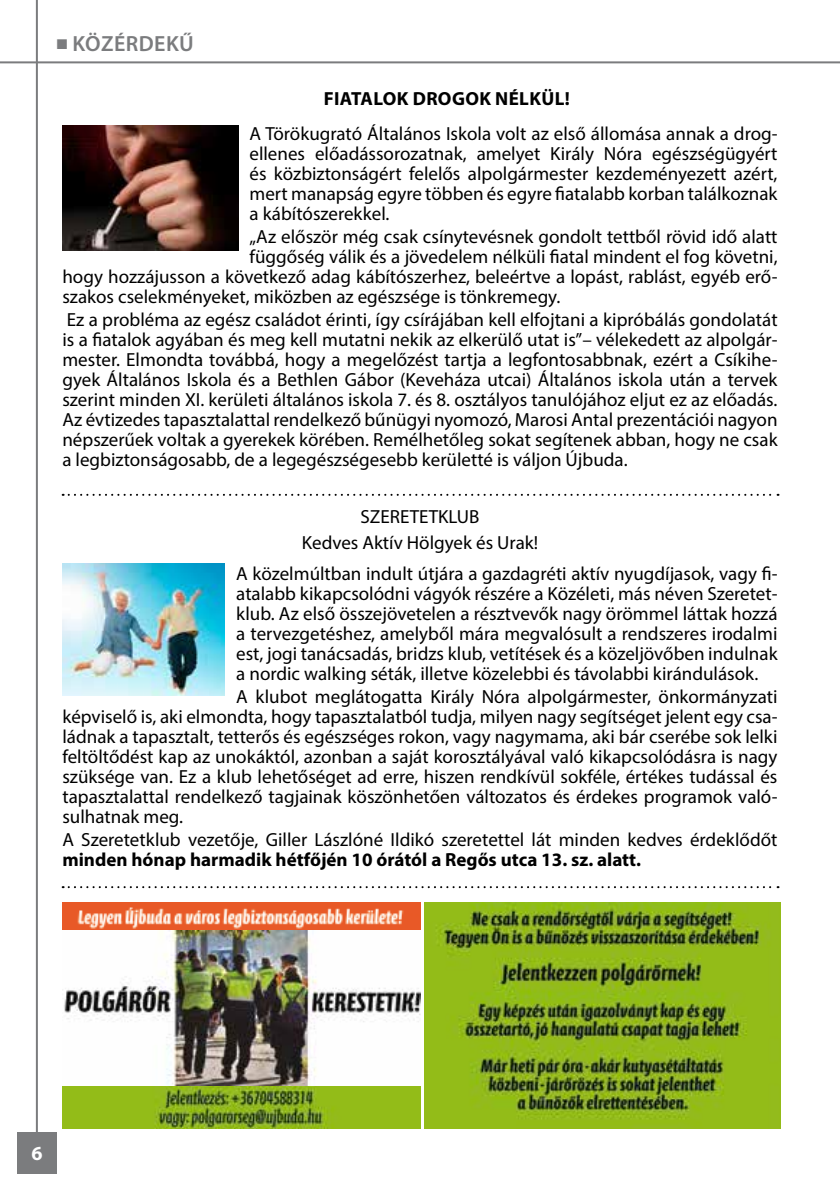
<style>
.page{position:relative;width:840px;height:1191px;background:#fff}
.page>*{position:absolute;margin:0;border:0;box-sizing:border-box;transform-origin:0 0}
.t1{font:600 22px "Myriad Pro";letter-spacing:.02em;color:#7b7c7e}
.t2{font:700 20px "Myriad Pro";color:#fff}
.t3{font:19px/20px "Myriad Pro";color:#000;text-align:justify}
.t4{font:700 19px "Myriad Pro";color:#000}
.t5{font:700 19px "Myriad Pro";letter-spacing:.02em;color:#000}
</style>
<div class="page">
<div style="left:17px;top:1132px;width:40px;height:42px;background:#7b7c7e"></div>
<hr style="left:36px;top:0;width:2px;height:1136px;background:#7b7c7e">
<hr style="left:0;top:61px;width:839px;height:2px;background:#7b7c7e">
<img style="left:62px;top:126px;width:176px;height:125px">
<img style="left:62px;top:564px;width:163px;height:132px">
<img style="left:63px;top:903px;width:357px;height:183px">
<img style="left:424px;top:903px;width:356px;height:225px">
<img style="left:63px;top:1086px;width:357px;height:42px">
<svg style="left:63px;top:494px;width:715px;height:2px"></svg>
<svg style="left:63px;top:886px;width:715px;height:2px"></svg>
<p class="t1" style="left:57px;top:30px;width:139px">■ KÖZÉRDEKŰ</p>
<p class="t5" style="left:323px;top:86px;width:247px">Fiatalok drogok nélkül!</p>
<p class="t3" style="left:249px;top:123px;width:529px">A Törökugrató Általános Iskola volt az első állomása annak a drog&shy;ellenes előadássorozatnak, amelyet Király Nóra egészségügyért és közbiztonságért felelős alpolgármester kezdeményezett azért, mert manapság egyre többen és egyre fiatalabb korban találkoznak a kábítószerekkel.</p>
<p class="t3" style="left:249px;top:226px;width:529px">„Az először még csak csínytevésnek gondolt tettből rövid idő alatt</p>
<p class="t3" style="left:249px;top:246px;width:529px">függőség válik és a jövedelem nélküli fiatal mindent el fog követni,</p>
<p class="t3" style="left:62px;top:266px;width:716px">hogy hozzájusson a következő adag kábítószerhez, beleértve a lopást, rablást, egyéb erő-</p>
<p class="t3" style="left:62px;top:286px;width:499px">szakos cselekményeket, miközben az egészsége is tönkremegy.</p>
<p class="t3" style="left:62px;top:309px;width:716px">Ez a probléma az egész családot érinti, így csírájában kell elfojtani a kipróbálás gondolatát is a fiatalok agyában és meg kell mutatni nekik az elkerülő utat is”– vélekedett az alpolgár&shy;mester. Elmondta továbbá, hogy a megelőzést tartja a legfontosabbnak, ezért a Csíkihe&shy;gyek Általános Iskola és a Bethlen Gábor (Keveháza utcai) Általános iskola után a tervek szerint minden XI. kerületi általános iskola 7. és 8. osztályos tanulójához eljut ez az előadás.<br>Az évtizedes tapasztalattal rendelkező bűnügyi nyomozó, Marosi Antal prezentációi nagyon népszerűek voltak a gyerekek körében. Remélhetőleg sokat segítenek abban, hogy ne csak a legbiztonságosabb, de a legegészségesebb kerületté is váljon Újbuda.</p>
<p class="t3" style="left:302px;top:504px;width:237px;line-height:25.6px;text-indent:59px">SZERETETKLUB<br>Kedves Aktív Hölgyek és Urak!</p>
<p class="t3" style="left:236px;top:564px;width:542px">A közelmúltban indult útjára a gazdagréti aktív nyugdíjasok, vagy fi&shy;atalabb kikapcsolódni vágyók részére a Közéleti, más néven Szeretet&shy;klub. Az első összejövetelen a résztvevők nagy örömmel láttak hozzá a tervezgetéshez, amelyből mára megvalósult a rendszeres irodalmi est, jogi tanácsadás, bridzs klub, vetítések és a közeljövőben indulnak a nordic walking séták, illetve közelebbi és távolabbi kirándulások.</p>
<p class="t3" style="left:62px;top:686px;width:716px;text-indent:174px">A klubot meglátogatta Király Nóra alpolgármester, önkormányzati képviselő is, aki elmondta, hogy tapasztalatból tudja, milyen nagy segítséget jelent egy csa&shy;ládnak a tapasztalt, tetterős és egészséges rokon, vagy nagymama, aki bár cserébe sok lelki feltöltődést kap az unokáktól, azonban a saját korosztályával való kikapcsolódásra is nagy szüksége van. Ez a klub lehetőséget ad erre, hiszen rendkívül sokféle, értékes tudással és tapasztalattal rendelkező tagjainak köszönhetően változatos és érdekes programok való&shy;sulhatnak meg.</p>
<p class="t3" style="left:62px;top:829px;width:716px">A Szeretetklub vezetője, Giller Lászlóné Ildikó szeretettel lát minden kedves érdeklődőt</p>
<p class="t4" style="left:62px;top:847px;width:579px">minden hónap harmadik hétfőjén 10 órától a Regős utca 13. sz. alatt.</p>
<p class="t2" style="left:31px;top:1140px;width:13px">6</p>
</div>
